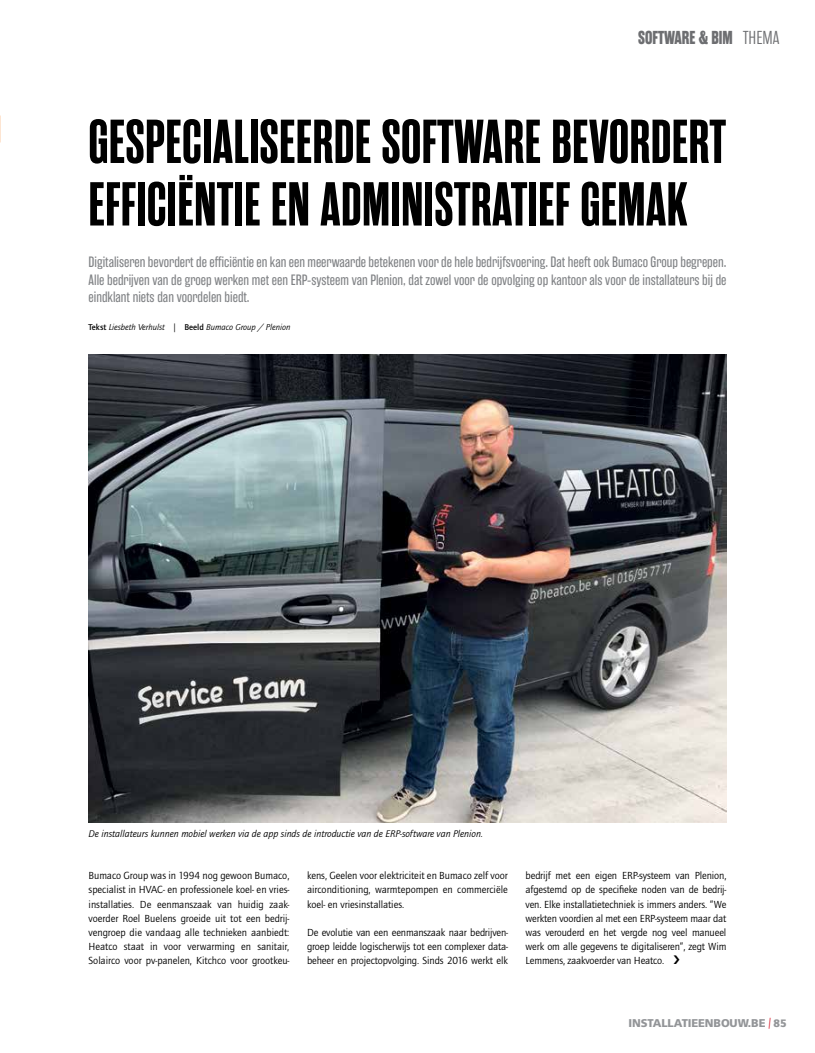
<style>
.page{position:relative;width:815px;height:1053px;background:#fff}
.page>*{position:absolute;margin:0;border:0;box-sizing:border-box;transform-origin:0 0}
.t1{font:700 61.88px/62.5px "Rama Gothic M";letter-spacing:.01em;color:#000}
.t2{font:700 18.75px "Rama Gothic E";color:#6d6e71;scale:.89 1}
.t3{font:15px/17.5px "Rama Gothic E";color:#808285;text-align:justify}
.t4{font:900 11.25px "Frutiger LT Std";letter-spacing:-.01em;color:#939598}
.t5{font:10.62px/14.1px "Quay Sans ITC Std";letter-spacing:-.01em;color:#000;text-align:justify}
.t6{font:italic 10px "Quay Sans ITC Std";color:#000}
.t7{font:italic 8.75px "Quay Sans ITC Std";color:#000}
.s1{font-weight:300}
.s2{font-weight:500;font-style:normal}
.s3{font-family:"Quay Sans ITC Std";font-weight:400;font-size:11px;color:#d82231}
.s4{font-family:"Quay Sans ITC Std"}
</style>
<div class="page">
<img style="left:89px;top:354px;width:637px;height:468px">
<h2 class="t2" style="left:638px;top:27px;width:160px">SOFTWARE &amp; BIM <span class="s1">THEMA</span></h2>
<h1 class="t1" style="left:89px;top:112px;width:639px">GESPECIALISEERDE SOFTWARE BEVORDERT<br>EFFICIËNTIE EN ADMINISTRATIEF GEMAK</h1>
<p class="t3" style="left:89px;top:254px;width:639px">Digitaliseren bevordert de efficiëntie en kan een meerwaarde betekenen voor de hele bedrijfsvoering. Dat heeft ook Bumaco Group begrepen.<br>Alle bedrijven van de groep werken met een ERP-systeem van Plenion, dat zowel voor de opvolging op kantoor als voor de installateurs bij de eindklant niets dan voordelen biedt.</p>
<p class="t7" style="left:89px;top:322px;width:203px"><span class="s2">Tekst</span> Liesbeth Verhulst | <span class="s2">Beeld</span> Bumaco Group / Plenion</p>
<p class="t6" style="left:89px;top:827px;width:396px">De installateurs kunnen mobiel werken via de app sinds de introductie van de ERP-software van Plenion.</p>
<p class="t5" style="left:89px;top:868px;width:202px">Bumaco Group was in 1994 nog gewoon Bumaco, specialist in HVAC- en professionele koel- en vries&shy;installaties. De eenmanszaak van huidig zaak&shy;voerder Roel Buelens groeide uit tot een bedrij&shy;vengroep die vandaag alle technieken aanbiedt:<br>Heatco staat in voor verwarming en sanitair, Solairco voor pv-panelen, Kitchco voor grootkeu-</p>
<p class="t5" style="left:307px;top:868px;width:202px">kens, Geelen voor elektriciteit en Bumaco zelf voor airconditioning, warmtepompen en commerciële koel- en vriesinstallaties.</p>
<p class="t5" style="left:307px;top:925px;width:202px">De evolutie van een eenmanszaak naar bedrijven&shy;groep leidde logischerwijs tot een complexer data&shy;beheer en projectopvolging. Sinds 2016 werkt elk</p>
<p class="t5" style="left:526px;top:868px;width:202px">bedrijf met een eigen ERP-systeem van Plenion, afgestemd op de specifieke noden van de bedrij&shy;ven. Elke installatietechniek is immers anders. “We werkten voordien al met een ERP-systeem maar dat was verouderd en het vergde nog veel manueel werk om alle gegevens te digitaliseren”, zegt Wim Lemmens, zaakvoerder van Heatco.</p>
<p class="t4" style="left:628px;top:1016px;width:160px">INSTALLATIEENBOUW.BE <span class="s3">|</span> <span class="s4">85</span></p>
</div>
